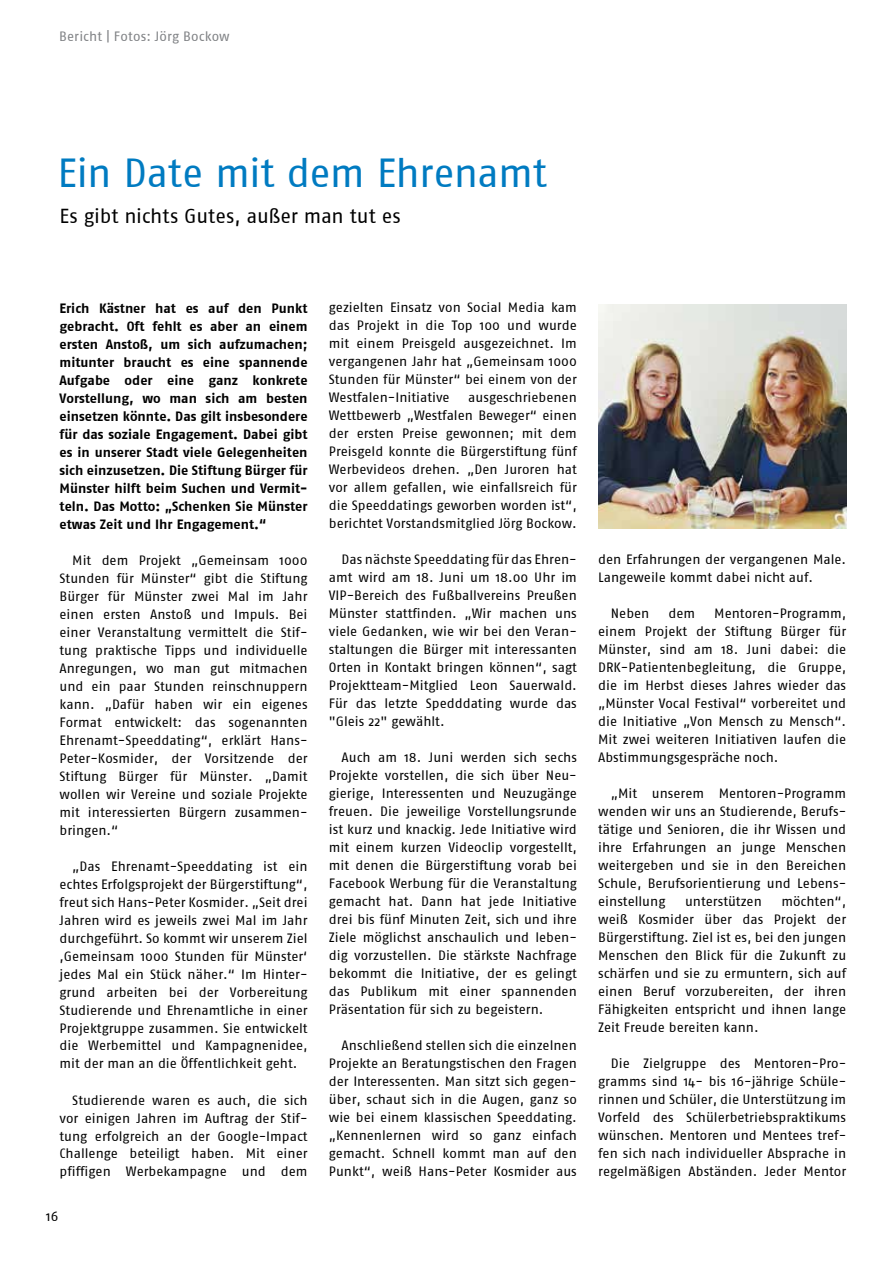
<style>
.page{position:relative;width:893px;height:1263px;background:#fff}
.page>*{position:absolute;margin:0;border:0;box-sizing:border-box;transform-origin:0 0}
.t1{font:40.5px "Fago No Regular Roman";letter-spacing:-.02em;color:#007bc1}
.t2{font:20.25px "Fago No Regular Roman";letter-spacing:-.005em;color:#000}
.t3{font:13.5px/18px "Fago No Regular Roman";color:#000;text-align:justify}
.t4{font:13.5px/18px "Fago No Bold Roman";color:#000;text-align:justify}
.t5{font:13.5px "Fago No Regular Roman";letter-spacing:.01em;color:#808285}
</style>
<div class="page">
<img style="left:598px;top:304px;width:248px;height:225px">
<p class="t5" style="left:59px;top:29px;width:172px">Bericht | Fotos: Jörg Bockow</p>
<h1 class="t1" style="left:57px;top:149px;width:491px">Ein Date mit dem Ehrenamt</h1>
<h2 class="t2" style="left:60px;top:204px;width:343px">Es gibt nichts Gutes, außer man tut es</h2>
<p class="t4" style="left:60px;top:299px;width:250px">Erich Kästner hat es auf den Punkt gebracht. Oft fehlt es aber an einem ersten Anstoß, um sich aufzumachen; mitunter braucht es eine spannende Aufgabe oder eine ganz konkrete Vorstellung, wo man sich am besten einsetzen könnte. Das gilt insbesondere für das soziale Engagement. Dabei gibt es in unserer Stadt viele Gelegenheiten sich einzusetzen. Die Stiftung Bürger für Münster hilft beim Suchen und Vermit&shy;teln. Das Motto: „Schenken Sie Münster etwas Zeit und Ihr Engagement.“</p>
<p class="t3" style="left:60px;top:551px;width:250px;text-indent:13px">Mit dem Projekt „Gemeinsam 1000<br>Stunden für Münster“ gibt die Stiftung Bürger für Münster zwei Mal im Jahr einen ersten Anstoß und Impuls. Bei einer Veranstaltung vermittelt die Stif&shy;tung praktische Tipps und individuelle Anregungen, wo man gut mitmachen und ein paar Stunden reinschnuppern kann. „Dafür haben wir ein eigenes Format entwickelt: das sogenannten Ehrenamt-Speeddating“, erklärt Hans-Peter-Kosmider, der Vorsitzende der Stiftung Bürger für Münster. „Damit wollen wir Vereine und soziale Projekte mit interessierten Bürgern zusammen&shy;bringen.“</p>
<p class="t3" style="left:60px;top:857px;width:250px;text-indent:13px">„Das Ehrenamt-Speeddating ist ein echtes Erfolgsprojekt der Bürgerstiftung“, freut sich Hans-Peter Kosmider. „Seit drei Jahren wird es jeweils zwei Mal im Jahr durchgeführt. So kommt wir unserem Ziel ‚Gemeinsam 1000 Stunden für Münster‘ jedes Mal ein Stück näher.“ Im Hinter&shy;grund arbeiten bei der Vorbereitung Studierende und Ehrenamtliche in einer Projektgruppe zusammen. Sie entwickelt die Werbemittel und Kampagnenidee, mit der man an die Öffentlichkeit geht.</p>
<p class="t3" style="left:60px;top:1091px;width:250px;text-indent:13px">Studierende waren es auch, die sich vor einigen Jahren im Auftrag der Stif&shy;tung erfolgreich an der Google-Impact Challenge beteiligt haben. Mit einer pfiffigen Werbekampagne und dem</p>
<p class="t3" style="left:46px;top:1207px;width:14px">16</p>
<p class="t3" style="left:329px;top:299px;width:250px">gezielten Einsatz von Social Media kam das Projekt in die Top 100 und wurde mit einem Preisgeld ausgezeichnet. Im vergangenen Jahr hat „Gemeinsam 1000<br>Stunden für Münster“ bei einem von der Westfalen-Initiative</p>
<p class="t3" style="left:329px;top:388px;width:250px;text-indent:139px">ausgeschriebenen Wettbewerb „Westfalen Beweger“ einen der ersten Preise gewonnen; mit dem Preisgeld konnte die Bürgerstiftung fünf Werbevideos drehen. „Den Juroren hat vor allem gefallen, wie einfallsreich für die Speeddatings geworben worden ist“, berichtet Vorstandsmitglied Jörg Bockow.</p>
<p class="t3" style="left:329px;top:550px;width:250px;text-indent:13px">Das nächste Speeddating für das Ehren&shy;amt wird am 18. Juni um 18.00 Uhr im VIP-Bereich des Fußballvereins Preußen Münster stattfinden. „Wir machen uns viele Gedanken, wie wir bei den Veran&shy;staltungen die Bürger mit interessanten Orten in Kontakt bringen können“, sagt Projektteam-Mitglied Leon Sauerwald.<br>Für das letzte Spedddating wurde das "Gleis 22" gewählt.</p>
<p class="t3" style="left:329px;top:748px;width:250px;text-indent:13px">Auch am 18. Juni werden sich sechs Projekte vorstellen, die sich über Neu&shy;gierige, Interessenten und Neuzugänge freuen. Die jeweilige Vorstellungsrunde ist kurz und knackig. Jede Initiative wird mit einem kurzen Videoclip vorgestellt, mit denen die Bürgerstiftung vorab bei Facebook Werbung für die Veranstaltung gemacht hat. Dann hat jede Initiative drei bis fünf Minuten Zeit, sich und ihre Ziele möglichst anschaulich und leben&shy;dig vorzustellen. Die stärkste Nachfrage bekommt die Initiative, der es gelingt das Publikum mit einer spannenden Präsentation für sich zu begeistern.</p>
<p class="t3" style="left:329px;top:1036px;width:250px;text-indent:13px">Anschließend stellen sich die einzelnen Projekte an Beratungstischen den Fragen der Interessenten. Man sitzt sich gegen&shy;über, schaut sich in die Augen, ganz so wie bei einem klassischen Speeddating. „Kennenlernen wird so ganz einfach gemacht. Schnell kommt man auf den Punkt“, weiß Hans-Peter Kosmider aus</p>
<p class="t3" style="left:598px;top:550px;width:250px">den Erfahrungen der vergangenen Male.<br>Langeweile kommt dabei nicht auf.</p>
<p class="t3" style="left:611px;top:604px;width:40px">Neben</p>
<p class="t3" style="left:668px;top:604px;width:28px">dem</p>
<p class="t3" style="left:598px;top:604px;width:250px;text-indent:116px">Mentoren-Programm, einem Projekt der Stiftung Bürger für Münster, sind am 18. Juni dabei: die DRK-Patientenbegleitung, die Gruppe, die im Herbst dieses Jahres wieder das „Münster Vocal Festival“ vorbereitet und die Initiative „Von Mensch zu Mensch“.<br>Mit zwei weiteren Initiativen laufen die Abstimmungsgespräche noch.</p>
<p class="t3" style="left:598px;top:784px;width:250px;text-indent:13px">„Mit unserem Mentoren-Programm wenden wir uns an Studierende, Berufs&shy;tätige und Senioren, die ihr Wissen und ihre Erfahrungen an junge Menschen weitergeben und sie in den Bereichen Schule, Berufsorientierung und Lebens&shy;einstellung</p>
<p class="t3" style="left:598px;top:892px;width:250px;text-indent:183px">möchten“, weiß Kosmider über das Projekt der Bürgerstiftung. Ziel ist es, bei den jungen Menschen den Blick für die Zukunft zu schärfen und sie zu ermuntern, sich auf einen Beruf vorzubereiten, der ihren Fähigkeiten entspricht und ihnen lange Zeit Freude bereiten kann.</p>
<p class="t3" style="left:598px;top:1054px;width:250px;text-indent:13px">Die Zielgruppe des Mentoren-Pro&shy;gramms sind 14- bis 16-jährige Schüle&shy;rinnen und Schüler, die Unterstützung im Vorfeld des Schülerbetriebspraktikums wünschen. Mentoren und Mentees tref&shy;fen sich nach individueller Absprache in regelmäßigen Abständen. Jeder Mentor</p>
<p class="t3" style="left:685px;top:892px;width:78px">unterstützen</p>
</div>
